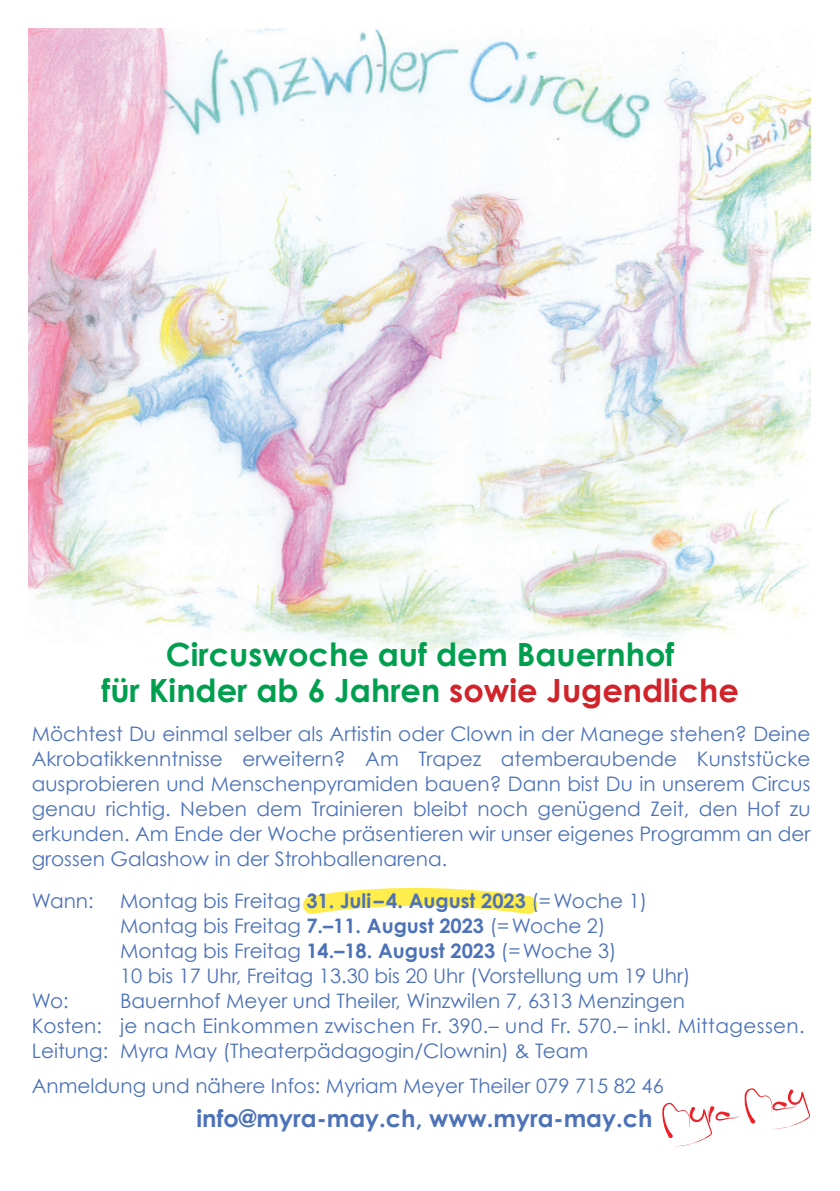
<style>
.page{position:relative;width:840px;height:1191px;background:#fff}
.page>*{position:absolute;margin:0;border:0;box-sizing:border-box;transform-origin:0 0}
.t1{font:700 32px/36px "Century Gothic";color:#009f4f;text-align:center}
.t2{font:700 24px "Century Gothic";color:#4d72b8}
.t3{font:20px/25px "Century Gothic";color:#4d72b8}
.s1{color:#d1232a}
.s2{font-weight:700}
</style>
<div class="page">
<img style="left:28px;top:28px;width:782px;height:625px">
<svg style="left:662px;top:1088px;width:148px;height:58px"></svg>
<svg style="left:303px;top:887px;width:235px;height:27px"></svg>
<h1 class="t1" style="left:101px;top:635px;width:638px">Circuswoche auf dem Bauernhof<br>für Kinder ab 6 Jahren <span class="s1">sowie Jugendliche</span></h1>
<p class="t3" style="left:32px;top:720px;width:779px;text-align:justify">Möchtest Du einmal selber als Artistin oder Clown in der Manege stehen? Deine Akrobatikkenntnisse erweitern? Am Trapez atemberaubende Kunststücke ausprobieren und Menschenpyramiden bauen? Dann bist Du in unserem Circus genau richtig. Neben dem Trainieren bleibt noch genügend Zeit, den Hof zu erkunden. Am Ende der Woche präsentieren wir unser eigenes Programm an der grossen Galashow in der Strohballenarena.</p>
<p class="t3" style="left:32px;top:888px;width:63px">Wann:</p>
<p class="t3" style="left:120px;top:888px;width:571px">Montag bis Freitag <span class="s2">31. Juli–4. August 2023</span> (=Woche 1)<br>Montag bis Freitag <span class="s2">7.–11. August 2023</span> (=Woche 2)<br>Montag bis Freitag <span class="s2">14.–18. August 2023</span> (=Woche 3)<br>10 bis 17 Uhr, Freitag 13.30 bis 20 Uhr (Vorstellung um 19 Uhr)</p>
<p class="t3" style="left:32px;top:988px;width:38px">Wo:</p>
<p class="t3" style="left:32px;top:988px;width:774px;text-indent:88px">Bauernhof Meyer und Theiler, Winzwilen 7, 6313 Menzingen<br>Kosten: je nach Einkommen zwischen Fr. 390.– und Fr. 570.– inkl. Mittagessen.<br>Leitung: Myra May (Theaterpädagogin/Clownin) &amp; Team</p>
<p class="t3" style="left:32px;top:1073px;width:633px">Anmeldung und nähere Infos: Myriam Meyer Theiler 079 715 82 46</p>
<p class="t2" style="left:196px;top:1103px;width:457px">info@myra-may.ch, www.myra-may.ch</p>
</div>
